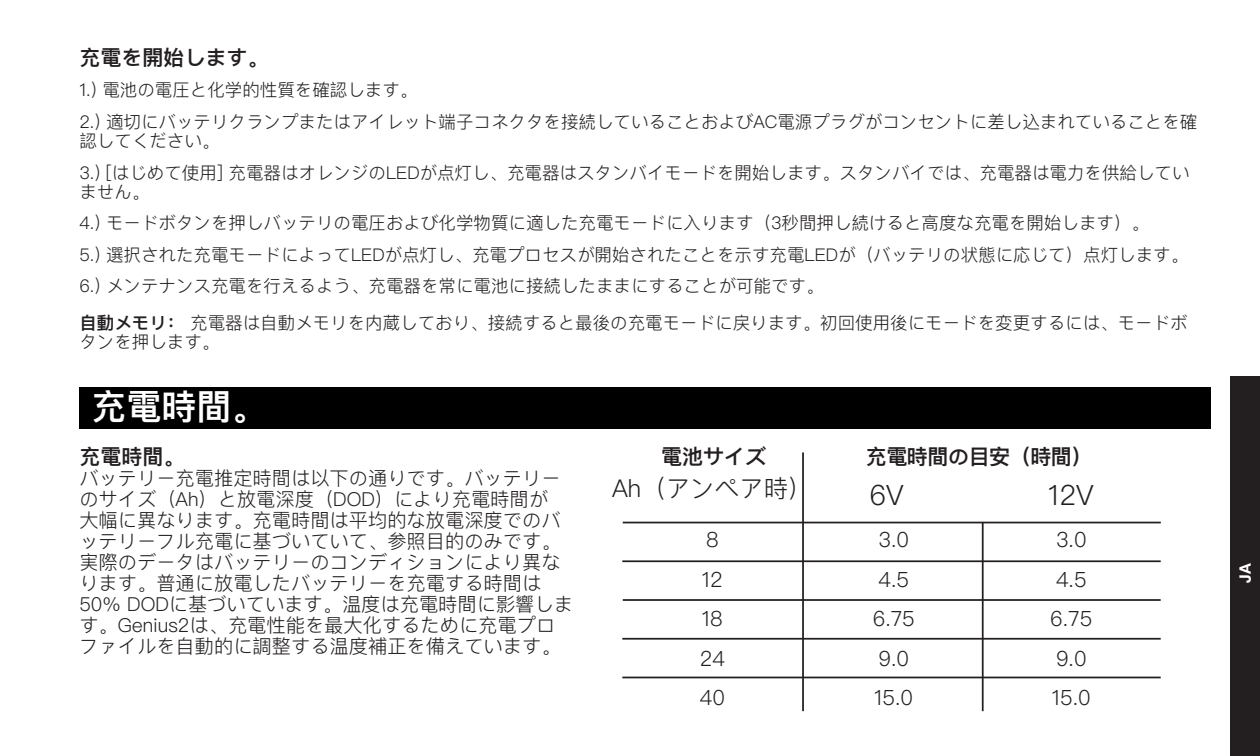
<style>
.page{position:relative;width:1260px;height:756px;background:#fff}
.page>*{position:absolute;margin:0;border:0;box-sizing:border-box;transform-origin:0 0}
.t1{font:600 35px "Ping Fang SC";color:#fff}
.t2{font:300 28px "Ping Fang SC";color:#231f20}
.t3{font:300 24.5px "Ping Fang SC";color:#231f20}
.t4{font:300 21px "Ping Fang SC";color:#231f20}
.t5{font:600 21px "Ping Fang SC";color:#231f20}
.t6{font:600 21px "Ping Fang SC";letter-spacing:-.02em;color:#231f20}
.t7{font:300 19.25px/21px "Ping Fang SC";color:#231f20}
.t8{font:300 17.5px/19.2px "Ping Fang SC";color:#231f20}
.t9{font:700 15.75px "Helvetica Neue LT Std";color:#fff}
.s1{font-weight:600}
</style>
<div class="page">
<div style="left:1230px;top:377px;width:30px;height:379px;background:#231f20"></div>
<hr style="left:623px;top:522px;width:538px;height:1px;background:#231f20">
<hr style="left:622px;top:560px;width:539px;height:2px;background:#231f20">
<hr style="left:622px;top:638px;width:539px;height:2px;background:#231f20">
<hr style="left:622px;top:677px;width:539px;height:1px;background:#231f20">
<hr style="left:623px;top:599px;width:538px;height:2px;background:#231f20">
<hr style="left:802px;top:452px;width:2px;height:259px;background:#231f20">
<hr style="left:982px;top:522px;width:2px;height:189px;background:#231f20">
<div style="left:79px;top:387px;width:1131px;height:41px;background:#000"></div>
<p class="t5" style="left:79px;top:44px;width:190px">充電を開始します。</p>
<p class="t8" style="left:79px;top:80px;width:340px">1.) 電池の電圧と化学的性質を確認します。</p>
<p class="t8" style="left:79px;top:112px;width:1120px">2.) 適切にバッテリクランプまたはアイレット端子コネクタを接続していることおよびAC電源プラグがコンセントに差し込まれていることを確認してください。</p>
<p class="t8" style="left:79px;top:163px;width:1112px">3.) [はじめて使用] 充電器はオレンジのLEDが点灯し、充電器はスタンバイモードを開始します。スタンバイでは、充電器は電力を供給していません。</p>
<p class="t8" style="left:79px;top:213px;width:1071px">4.) モードボタンを押しバッテリの電圧および化学物質に適した充電モードに入ります（3秒間押し続けると高度な充電を開始します）。</p>
<p class="t8" style="left:79px;top:245px;width:1110px">5.) 選択された充電モードによってLEDが点灯し、充電プロセスが開始されたことを示す充電LEDが（バッテリの状態に応じて）点灯します。</p>
<p class="t8" style="left:79px;top:276px;width:746px">6.) メンテナンス充電を行えるよう、充電器を常に電池に接続したままにすることが可能です。</p>
<p class="t8" style="left:79px;top:313px;width:1110px"><span class="s1">自動メモリ：</span>充電器は自動メモリを内蔵しており、接続すると最後の充電モードに戻ります。初回使用後にモードを変更するには、モードボタンを押します。</p>
<p class="t1" style="left:92px;top:385px;width:176px">充電時間。</p>
<p class="t5" style="left:79px;top:444px;width:106px">充電時間。</p>
<p class="t7" style="left:79px;top:468px;width:495px">バッテリー充電推定時間は以下の通りです。バッテリーのサイズ（Ah）と放電深度（DOD）により充電時間が<br>大幅に異なります。充電時間は平均的な放電深度でのバッテリーフル充電に基づいていて、参照目的のみです。実際のデータはバッテリーのコンディションにより異なります。普通に放電したバッテリーを充電する時間は<br>50% DODに基づいています。温度は充電時間に影響します。Genius2は、充電性能を最大化するために充電プロファイルを自動的に調整する温度補正を備えています。</p>
<p class="t5" style="left:661px;top:444px;width:106px">電池サイズ</p>
<p class="t6" style="left:866px;top:444px;width:228px">充電時間の目安（時間）</p>
<p class="t2" style="left:869px;top:478px;width:36px">6V</p>
<p class="t4" style="left:706px;top:527px;width:14px">8</p>
<p class="t4" style="left:702px;top:566px;width:22px">12</p>
<p class="t4" style="left:702px;top:606px;width:22px">18</p>
<p class="t4" style="left:700px;top:645px;width:27px">24</p>
<p class="t4" style="left:700px;top:685px;width:27px">40</p>
<p class="t3" style="left:612px;top:473px;width:202px">Ah（アンペア時）</p>
<p class="t2" style="left:1048px;top:478px;width:47px">12V</p>
<p class="t4" style="left:878px;top:527px;width:32px">3.0</p>
<p class="t4" style="left:878px;top:566px;width:32px">4.5</p>
<p class="t4" style="left:873px;top:606px;width:44px">6.75</p>
<p class="t4" style="left:878px;top:645px;width:32px">9.0</p>
<p class="t4" style="left:874px;top:685px;width:40px">15.0</p>
<p class="t4" style="left:1056px;top:527px;width:32px">3.0</p>
<p class="t4" style="left:1056px;top:566px;width:32px">4.5</p>
<p class="t4" style="left:1050px;top:606px;width:44px">6.75</p>
<p class="t4" style="left:1056px;top:645px;width:32px">9.0</p>
<p class="t4" style="left:1052px;top:685px;width:40px">15.0</p>
<p class="t9" style="left:1235px;top:583px;width:21px;rotate:-90deg">JA</p>
</div>
